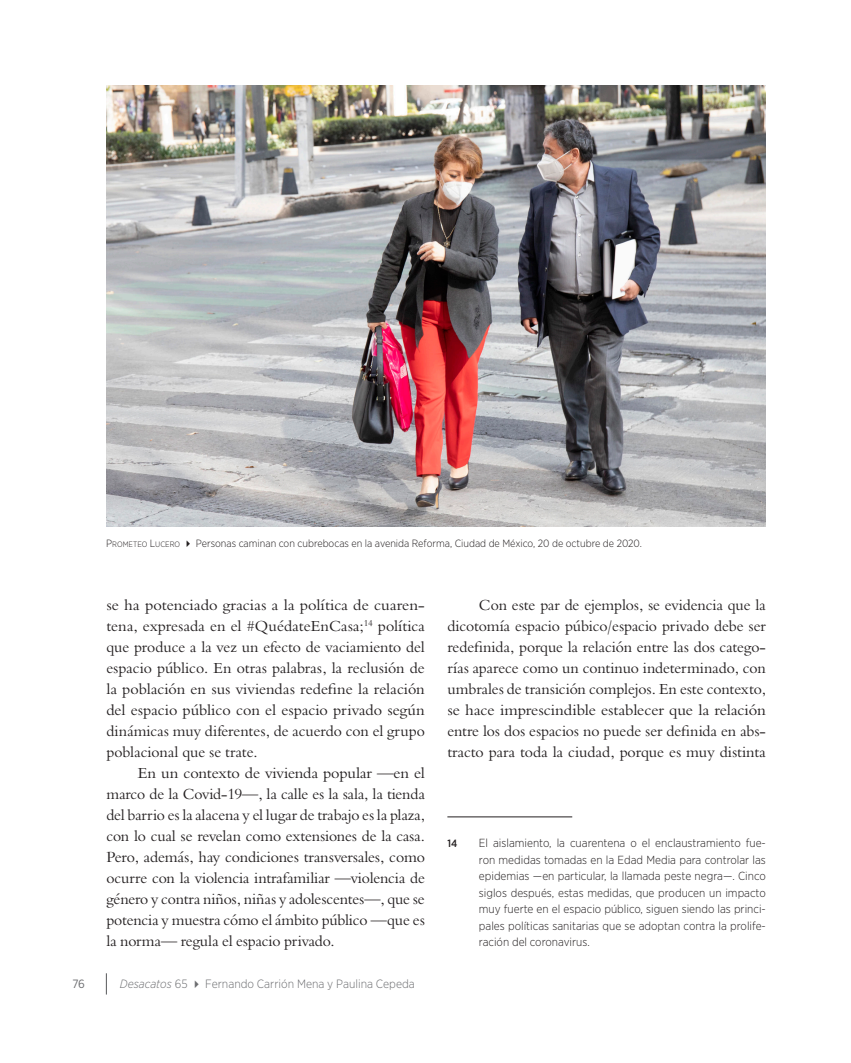
<style>
.page{position:relative;width:851px;height:1063px;background:#fff}
.page>*{position:absolute;margin:0;border:0;box-sizing:border-box;transform-origin:0 0}
.TEXTO_GENERAL{font:15px/21px "Bergamo Std";letter-spacing:-.005em;color:#231f20;text-align:justify}
.TEXTO_GENERAL-2{font:15px/21px "Bergamo Std";letter-spacing:-.005em;color:#231f20;text-align:justify;scale:1.04 1}
.t1{font:300 12px "Gotham Narrow";color:#6c6d70}
.t2{font:12px "Gotham Narrow";color:#6c6d70}
.t3{font:300 11.7px/16.5px "Gotham Narrow";color:#231f20;text-align:justify}
.FOTO_PIE_-_horizonta{font:300 10.5px "Gotham Narrow";color:#231f20}
.t4{font:500 10.5px "Gotham Narrow";color:#231f20}
.s1{font-style:inherit}
.s2{font-size:7.8px}
.s3{font-style:italic}
</style>
<div class="page">
<svg style="left:106px;top:973px;width:1px;height:22px"></svg>
<img style="left:106px;top:85px;width:659px;height:441px">
<hr style="left:447px;top:817px;width:125px;height:1px;background:#231f20">
<p class="FOTO_PIE_-_horizonta" style="left:106px;top:537px;width:537px"><span class="s1">P</span><span class="s2">ROMETEO</span> <span class="s1">L</span><span class="s2">UCERO</span> ✔ Personas caminan con cubrebocas en la avenida Reforma, Ciudad de México, 20 de octubre de 2020.</p>
<p class="TEXTO_GENERAL-2" style="left:106px;top:595px;width:308px">se ha potenciado gracias a la política de cuaren&shy;tena, expresada en el #QuédateEnCasa;<sup>14</sup> política que produce a la vez un efecto de vaciamiento del espacio público. En otras palabras, la reclusión de la población en sus viviendas redefine la relación del espacio público con el espacio privado según dinámicas muy diferentes, de acuerdo con el grupo poblacional que se trate.</p>
<p class="TEXTO_GENERAL" style="left:106px;top:763px;width:320px;text-indent:32px">En un contexto de vivienda popular —en el marco de la Covid-19—, la calle es la sala, la tienda del barrio es la alacena y el lugar de trabajo es la plaza, con lo cual se revelan como extensiones de la casa.<br>Pero, además, hay condiciones transversales, como ocurre con la violencia intrafamiliar —violencia de género y contra niños, niñas y adolescentes—, que se potencia y muestra cómo el ámbito público —que es la norma— regula el espacio privado.</p>
<p class="t2" style="left:72px;top:976px;width:14px">76</p>
<p class="t1" style="left:120px;top:976px;width:296px"><span class="s3">Desacatos</span> 65 ✔ Fernando Carrión Mena y Paulina Cepeda</p>
<p class="TEXTO_GENERAL" style="left:447px;top:595px;width:320px;text-indent:32px">Con este par de ejemplos, se evidencia que la dicotomía espacio púbico/espacio privado debe ser redefinida, porque la relación entre las dos catego&shy;rías aparece como un continuo indeterminado, con umbrales de transición complejos. En este contexto, se hace imprescindible establecer que la relación entre los dos espacios no puede ser definida en abs&shy;tracto para toda la ciudad, porque es muy distinta</p>
<p class="t4" style="left:447px;top:837px;width:11px">14</p>
<p class="t3" style="left:479px;top:834px;width:288px">El aislamiento, la cuarentena o el enclaustramiento fue&shy;ron medidas tomadas en la Edad Media para controlar las epidemias —en particular, la llamada peste negra—. Cinco siglos después, estas medidas, que producen un impacto muy fuerte en el espacio público, siguen siendo las princi&shy;pales políticas sanitarias que se adoptan contra la prolife&shy;ración del coronavirus.</p>
</div>
